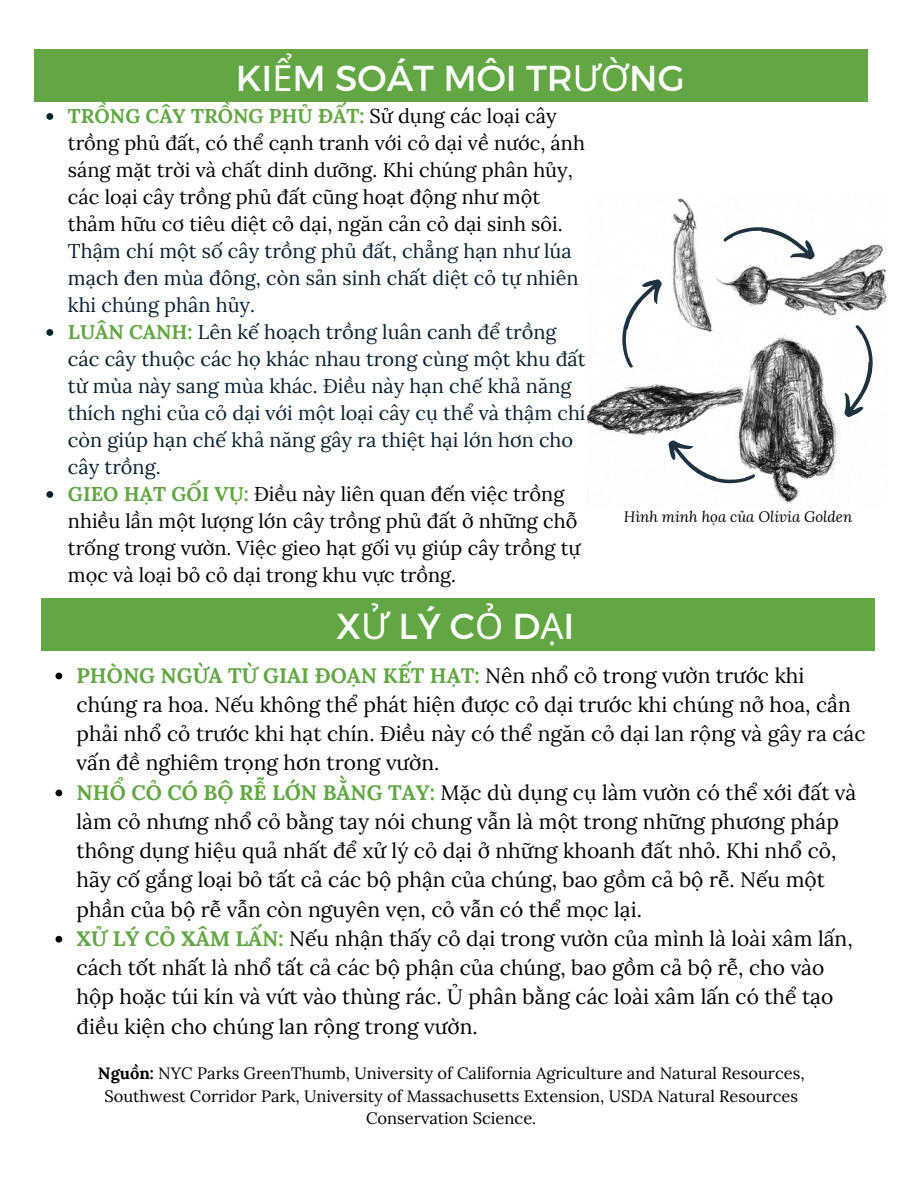
<style>
.page{position:relative;width:918px;height:1188px;background:#fff}
.page>*{position:absolute;margin:0;border:0;box-sizing:border-box;transform-origin:0 0}
.t1{font:36px "Montserrat";color:#fff}
.t2{font:21px/29.2px "Lora";color:#000}
.t3{font:19.95px/27px "Lora";color:#091f2f}
.t4{font:19.95px/27px "Lora";color:#000}
.t5{font:16.5px/22.5px "Lora";color:#000;text-align:center}
.t6{font:italic 15px "Lora";color:#000}
.s1{font-family:"Noto Sans"}
.s2{font-weight:700;color:#62a744}
.s3{color:#000}
.s4{font-weight:700}
</style>
<div class="page">
<div style="left:41px;top:598px;width:833px;height:53px;background:#62a744"></div>
<svg style="left:56px;top:673px;width:6px;height:6px"></svg>
<svg style="left:56px;top:790px;width:6px;height:6px"></svg>
<svg style="left:56px;top:936px;width:6px;height:7px"></svg>
<svg style="left:46px;top:113px;width:7px;height:7px"></svg>
<svg style="left:46px;top:329px;width:7px;height:7px"></svg>
<svg style="left:46px;top:491px;width:7px;height:7px"></svg>
<div style="left:34px;top:49px;width:834px;height:53px;background:#62a744"></div>
<img style="left:587px;top:198px;width:300px;height:305px">
<svg style="left:609px;top:273px;width:59px;height:96px"></svg>
<svg style="left:723px;top:217px;width:96px;height:48px"></svg>
<svg style="left:839px;top:324px;width:41px;height:96px"></svg>
<svg style="left:662px;top:435px;width:94px;height:62px"></svg>
<h1 class="t1" style="left:236px;top:54px;width:450px">KI<span class="s1">Ể</span>M SOÁT MÔI TR<span class="s1">ƯỜ</span>NG</h1>
<p class="t4" style="left:68px;top:102px;width:518px"><span class="s2">TRỒNG CÂY TRỒNG PHỦ ĐẤT:</span> Sử dụng các loại cây trồng phủ đất, có thể cạnh tranh với cỏ dại về nước, ánh sáng mặt trời và chất dinh dưỡng. Khi chúng phân hủy, các loại cây trồng phủ đất cũng hoạt động như một thảm hữu cơ tiêu diệt cỏ dại, ngăn cản cỏ dại sinh sôi.</p>
<p class="t3" style="left:68px;top:237px;width:519px">Thậm chí một số cây trồng phủ đất, chẳng hạn như lúa mạch đen mùa đông, còn sản sinh chất diệt cỏ tự nhiên khi chúng phân hủy.<br><span class="s2">LUÂN CANH:</span> Lên kế hoạch trồng luân canh để trồng các cây thuộc các họ khác nhau trong cùng một khu đất từ mùa này sang mùa khác. Điều này hạn chế khả năng thích nghi của cỏ dại với một loại cây cụ thể và thậm chí còn giúp hạn chế khả năng gây ra thiệt hại lớn hơn cho cây trồng.<br><span class="s2">GIEO HẠT GỐI VỤ:</span> <span class="s3">Điều này liên quan đến việc trồng nhiều lần một lượng lớn cây trồng phủ đất ở những chỗ trống trong vườn. Việc gieo hạt gối vụ giúp cây trồng tự mọc và loại bỏ cỏ dại trong khu vực trồng.</span></p>
<p class="t6" style="left:624px;top:506px;width:230px">Hình minh họa của Olivia Golden</p>
<h1 class="t1" style="left:336px;top:603px;width:239px">X<span class="s1">Ử</span> LÝ C<span class="s1">Ỏ</span> D<span class="s1">Ạ</span>I</h1>
<p class="t2" style="left:77px;top:660px;width:791px"><span class="s2">PHÒNG NGỪA TỪ GIAI ĐOẠN KẾT HẠT:</span> Nên nhổ cỏ trong vườn trước khi chúng ra hoa. Nếu không thể phát hiện được cỏ dại trước khi chúng nở hoa, cần phải nhổ cỏ trước khi hạt chín. Điều này có thể ngăn cỏ dại lan rộng và gây ra các vấn đề nghiêm trọng hơn trong vườn.<br><span class="s2">NHỔ CỎ CÓ BỘ RỄ LỚN BẰNG TAY:</span> Mặc dù dụng cụ làm vườn có thể xới đất và làm cỏ nhưng nhổ cỏ bằng tay nói chung vẫn là một trong những phương pháp thông dụng hiệu quả nhất để xử lý cỏ dại ở những khoanh đất nhỏ. Khi nhổ cỏ, hãy cố gắng loại bỏ tất cả các bộ phận của chúng, bao gồm cả bộ rễ. Nếu một phần của bộ rễ vẫn còn nguyên vẹn, cỏ vẫn có thể mọc lại.<br><span class="s2">XỬ LÝ CỎ XÂM LẤN:</span> Nếu nhận thấy cỏ dại trong vườn của mình là loài xâm lấn, cách tốt nhất là nhổ tất cả các bộ phận của chúng, bao gồm cả bộ rễ, cho vào hộp hoặc túi kín và vứt vào thùng rác. Ủ phân bằng các loài xâm lấn có thể tạo điều kiện cho chúng lan rộng trong vườn.</p>
<p class="t5" style="left:98px;top:1062px;width:708px"><span class="s4">Nguồn:</span> NYC Parks GreenThumb, University of California Agriculture and Natural Resources,<br>Southwest Corridor Park, University of Massachusetts Extension, USDA Natural Resources<br>Conservation Science.</p>
</div>
